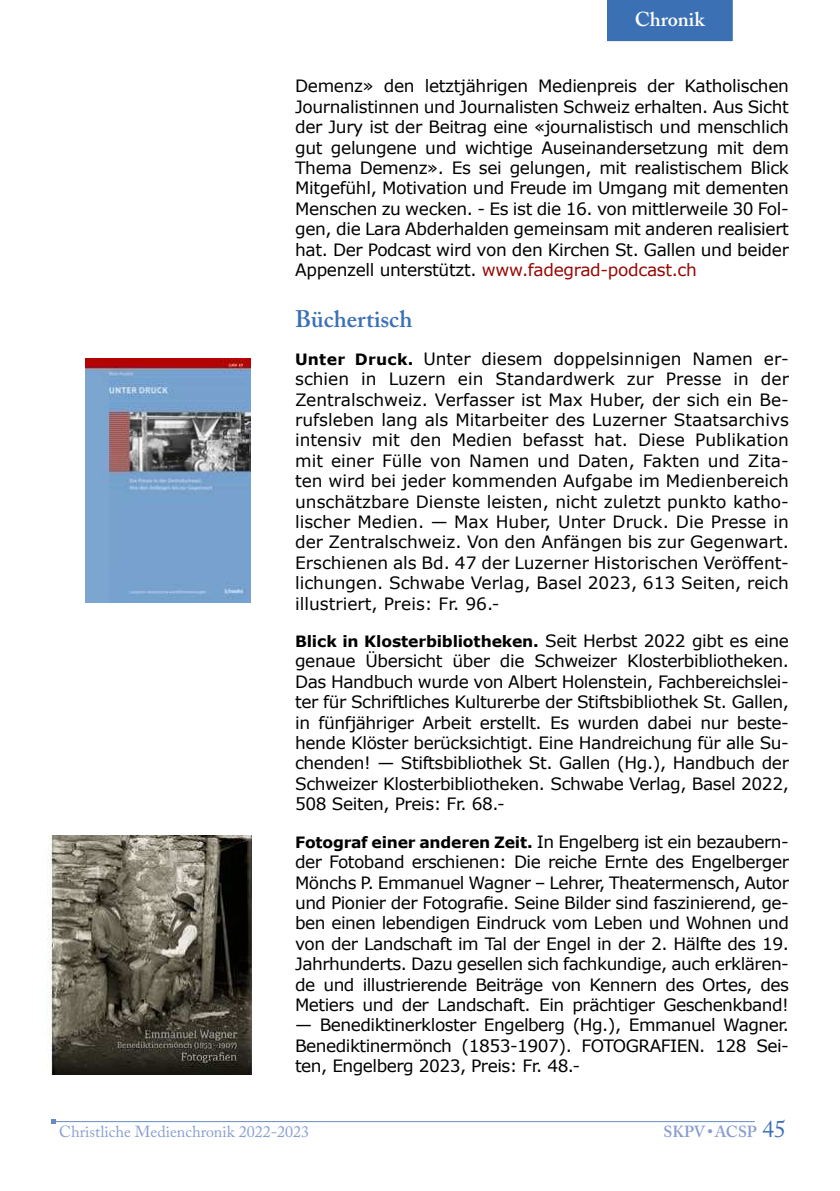
<style>
.page{position:relative;width:840px;height:1191px;background:#fff}
.page>*{position:absolute;margin:0;border:0;box-sizing:border-box;transform-origin:0 0}
.t1{font:600 23.8px "Adobe Caslon Pro";color:#3b70b5}
.t2{font:600 20px "Adobe Caslon Pro";color:#fff}
.t3{font:17px/20.4px "Verdana";letter-spacing:-.025em;color:#000;text-align:justify}
.t4{font:16px "Adobe Caslon Pro";color:#889ed0}
.t5{font:600 16px "Adobe Caslon Pro";color:#889ed0}
.t6{font:700 15.6px "Verdana";letter-spacing:-.01em;color:#000}
.s1{color:#960603}
.s2{font-weight:700;font-size:15.6px}
.s3{font-weight:400;font-size:17px}
.s4{font-weight:400;font-size:24px;color:#3b70b5}
</style>
<div class="page">
<hr style="left:53px;top:1121px;width:701px;height:1px;background:#6989c4">
<svg style="left:51px;top:1119px;width:4px;height:4px"></svg>
<div style="left:607px;top:0;width:124px;height:41px;background:#3b70b5"></div>
<img style="left:47px;top:835px;width:204px;height:239px">
<img style="left:86px;top:359px;width:164px;height:243px">
<p class="t2" style="left:643px;top:7px;width:54px">ACSP</p>
<p class="t2" style="left:625px;top:7px;width:90px">Chronique</p>
<p class="t2" style="left:634px;top:7px;width:71px">Chronik</p>
<p class="t2" style="left:623px;top:7px;width:93px">Parte a res</p>
<p class="t2" style="left:642px;top:7px;width:56px">Divers</p>
<p class="t3" style="left:295px;top:76px;width:495px">Demenz» den letztjährigen Medienpreis der Katholischen Journalistinnen und Journalisten Schweiz erhalten. Aus Sicht der Jury ist der Beitrag eine «journalistisch und menschlich gut gelungene und wichtige Auseinandersetzung mit dem Thema Demenz». Es sei gelungen, mit realistischem Blick Mitgefühl, Motivation und Freude im Umgang mit dementen Menschen zu wecken. - Es ist die 16. von mittlerweile 30 Fol&shy;gen, die Lara Abderhalden gemeinsam mit anderen realisiert hat. Der Podcast wird von den Kirchen St. Gallen und beider Appenzell unterstützt. <span class="s1">www.fadegrad-podcast.ch</span></p>
<h1 class="t1" style="left:295px;top:305px;width:119px">Büchertisch</h1>
<p class="t3" style="left:295px;top:348px;width:495px"><span class="s2">Unter Druck.</span> Unter diesem doppelsinnigen Namen er&shy;schien in Luzern ein Standardwerk zur Presse in der Zentralschweiz. Verfasser ist Max Huber, der sich ein Be&shy;rufsleben lang als Mitarbeiter des Luzerner Staatsarchivs intensiv mit den Medien befasst hat. Diese Publikation mit einer Fülle von Namen und Daten, Fakten und Zita&shy;ten wird bei jeder kommenden Aufgabe im Medienbereich unschätzbare Dienste leisten, nicht zuletzt punkto katho&shy;lischer Medien. — Max Huber, Unter Druck. Die Presse in der Zentralschweiz. Von den Anfängen bis zur Gegenwart.<br>Erschienen als Bd. 47 der Luzerner Historischen Veröffent&shy;lichungen. Schwabe Verlag, Basel 2023, 613 Seiten, reich illustriert, Preis: Fr. 96.-</p>
<p class="t6" style="left:295px;top:631px;width:495px">Blick in Klosterbibliotheken. <span class="s3">Seit Herbst 2022 gibt es eine</span></p>
<p class="t3" style="left:295px;top:651px;width:495px">genaue Übersicht über die Schweizer Klosterbibliotheken.<br>Das Handbuch wurde von Albert Holenstein, Fachbereichslei&shy;ter für Schriftliches Kulturerbe der Stiftsbibliothek St. Gallen, in fünfjähriger Arbeit erstellt. Es wurden dabei nur beste&shy;hende Klöster berücksichtigt. Eine Handreichung für alle Su&shy;chenden! — Stiftsbibliothek St. Gallen (Hg.), Handbuch der Schweizer Klosterbibliotheken. Schwabe Verlag, Basel 2022, 508 Seiten, Preis: Fr. 68.-</p>
<p class="t3" style="left:295px;top:831px;width:495px"><span class="s2">Fotograf einer anderen Zeit.</span> In Engelberg ist ein bezaubern&shy;der Fotoband erschienen: Die reiche Ernte des Engelberger Mönchs P. Emmanuel Wagner – Lehrer, Theatermensch, Autor und Pionier der Fotografie. Seine Bilder sind faszinierend, ge&shy;ben einen lebendigen Eindruck vom Leben und Wohnen und von der Landschaft im Tal der Engel in der 2. Hälfte des 19.<br>Jahrhunderts. Dazu gesellen sich fachkundige, auch erklären&shy;de und illustrierende Beiträge von Kennern des Ortes, des Metiers und der Landschaft. Ein prächtiger Geschenkband!</p>
<p class="t3" style="left:295px;top:1015px;width:495px">— Benediktinerkloster Engelberg (Hg.), Emmanuel Wagner.<br>Benediktinermönch (1853-1907). FOTOGRAFIEN. 128 Sei&shy;ten, Engelberg 2023, Preis: Fr. 48.-</p>
<p class="t4" style="left:59px;top:1121px;width:251px">Christliche Medienchronik 2022-2023</p>
<p class="t5" style="left:663px;top:1121px;width:124px">SKPV•ACSP <span class="s4">45</span></p>
</div>
